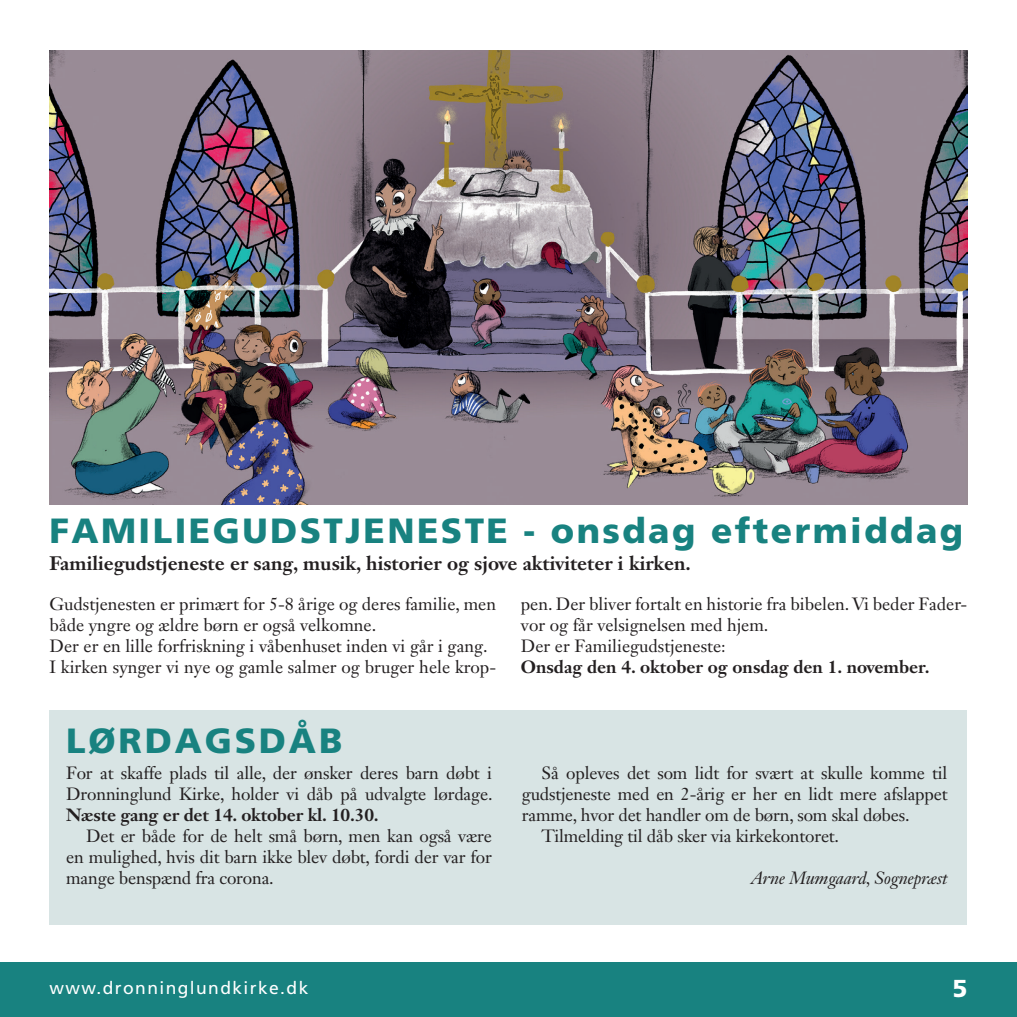
<style>
.page{position:relative;width:1017px;height:1017px;background:#fff}
.page>*{position:absolute;margin:0;border:0;box-sizing:border-box;transform-origin:0 0}
.t1{font:900 35px "Frutiger";letter-spacing:.07em;color:#188280}
.t2{font:900 24.5px "Frutiger";color:#fff}
.t3{font:700 19.25px "Janson Text LT Std";color:#231f20}
.t4{font:17.5px/21px "Janson Text LT Std";letter-spacing:-.01em;color:#231f20}
.t5{font:700 17.5px "Janson Text LT Std";color:#231f20}
.t6{font:17.5px "Frutiger";letter-spacing:.08em;color:#fff}
.t7{font:italic 17.5px "Janson Text LT Std";letter-spacing:-.01em;color:#231f20}
</style>
<div class="page">
<div style="left:0;top:962px;width:1017px;height:55px;background:#188280"></div>
<div style="left:50px;top:710px;width:917px;height:215px;background:#d8e4e4"></div>
<img style="left:50px;top:50px;width:917px;height:454px">
<h1 class="t1" style="left:50px;top:510px;width:915px">FAMILIEGUDSTJENESTE - onsdag eftermiddag</h1>
<p class="t3" style="left:50px;top:551px;width:643px">Familiegudstjeneste er sang, musik, historier og sjove aktiviteter i kirken.</p>
<p class="t4" style="left:50px;top:593px;width:448px">Gudstjenesten er primært for 5-8 årige og deres familie, men både yngre og ældre børn er også velkomne.<br>Der er en lille forfriskning i våbenhuset inden vi går i gang.<br>I kirken synger vi nye og gamle salmer og bruger hele krop-</p>
<p class="t4" style="left:521px;top:593px;width:448px">pen. Der bliver fortalt en historie fra bibelen. Vi beder Fader&shy;vor og får velsignelsen med hjem.<br>Der er Familiegudstjeneste:</p>
<p class="t5" style="left:521px;top:655px;width:410px">Onsdag den 4. oktober og onsdag den 1. november.</p>
<h1 class="t1" style="left:66px;top:719px;width:278px">LØRDAGSDÅB</h1>
<p class="t4" style="left:66px;top:762px;width:428px">For at skaffe plads til alle, der ønsker deres barn døbt i<br>Dronninglund Kirke, holder vi dåb på udvalgte lørdage.</p>
<p class="t5" style="left:66px;top:804px;width:314px">Næste gang er det 14. oktober kl. 10.30.</p>
<p class="t4" style="left:66px;top:825px;width:427px;text-align:justify;text-indent:20px">Det er både for de helt små børn, men kan også være en mulighed, hvis dit barn ikke blev døbt, fordi der var for mange benspænd fra corona.</p>
<p class="t4" style="left:542px;top:762px;width:407px">Så opleves det som lidt for svært at skulle komme til</p>
<p class="t4" style="left:522px;top:783px;width:427px">gudstjeneste med en 2-årig er her en lidt mere afslappet</p>
<p class="t4" style="left:522px;top:804px;width:389px">ramme, hvor det handler om de børn, som skal døbes.</p>
<p class="t4" style="left:542px;top:825px;width:299px">Tilmelding til dåb sker via kirkekontoret.</p>
<p class="t7" style="left:751px;top:867px;width:198px">Arne Mumgaard, Sognepræst</p>
<p class="t6" style="left:50px;top:978px;width:260px">www.dronninglundkirke.dk</p>
<h2 class="t2" style="left:952px;top:974px;width:16px">5</h2>
</div>
